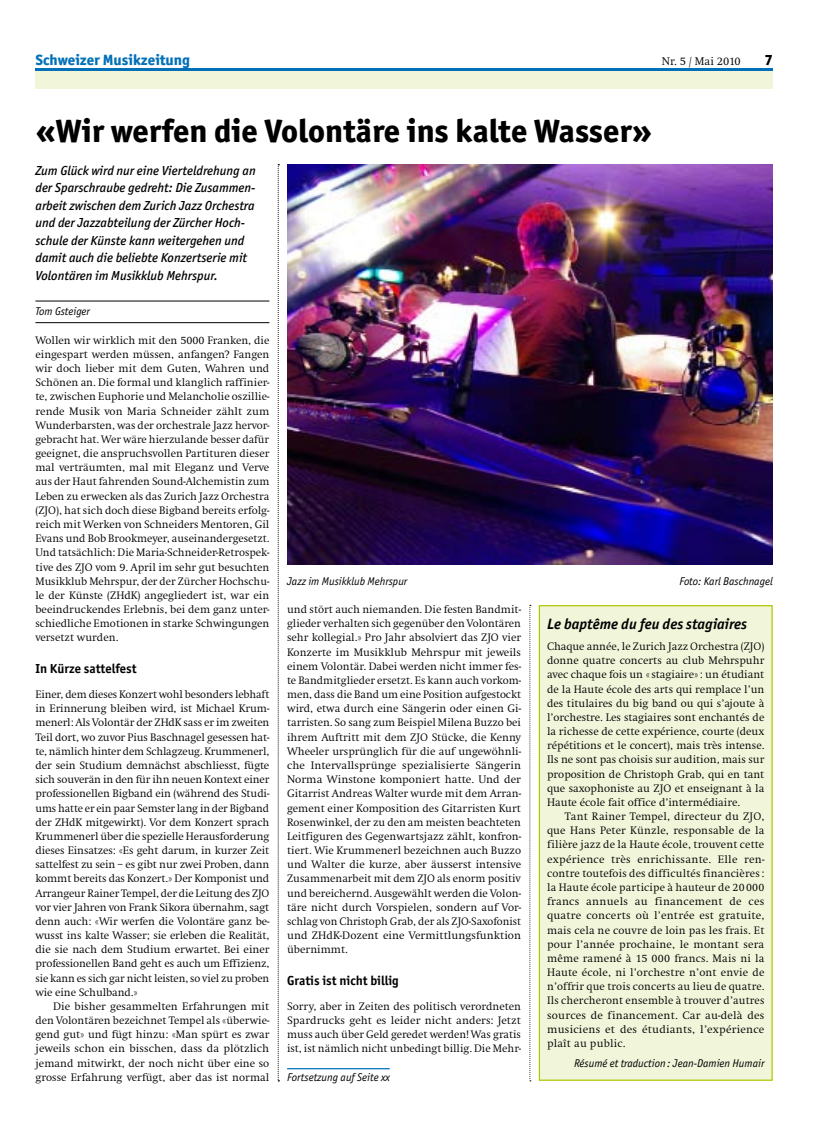
<style>
.page{position:relative;width:833px;height:1134px;background:#fff}
.page>*{position:absolute;margin:0;border:0;box-sizing:border-box;transform-origin:0 0}
.t1{font:800 32.5px "Officina San ITC";color:#000}
.t2{font:italic 700 15px "Officina San ITC";color:#000}
.t3{font:800 15px "Officina San ITC";color:#0070b8}
.t4{font:800 15px "Officina San ITC";color:#000}
.t5{font:italic 500 13.12px/17.5px "Officina San ITC";color:#000}
.t6{font:700 13.12px "Officina San ITC";color:#000}
.t7{font:300 11.5px "Swift EF";color:#000}
.t8{font:300 11.25px/14.1px "Swift EF";color:#000;text-align:justify}
.t9{font:italic 11.25px "Officina San ITC";color:#000}
</style>
<div class="page">
<svg style="left:35px;top:68px;width:737px;height:4px;background:#3c91c0"></svg>
<div style="left:35px;top:72px;width:737px;height:17px;background:#f1f5da"></div>
<hr style="left:35px;top:301px;width:234px;height:1px;background:#000">
<hr style="left:35px;top:322px;width:234px;height:1px;background:#000">
<svg style="left:529px;top:605px;width:2px;height:476px"></svg>
<svg style="left:278px;top:164px;width:1px;height:917px"></svg>
<img style="left:287px;top:165px;width:485px;height:400px">
<div style="left:539px;top:606px;width:233px;height:474px;background:#f1f5da"></div>
<div style="left:539px;top:605px;width:233px;height:476px;border:1px solid #b1c800"></div>
<hr style="left:287px;top:1068px;width:103px;height:1px;background:#0070b8">
<h2 class="t3" style="left:35px;top:50px;width:156px">Schweizer Musikzeitung</h2>
<p class="t7" style="left:662px;top:55px;width:80px">Nr. 5 / Mai 2010</p>
<h2 class="t4" style="left:764px;top:50px;width:10px">7</h2>
<h1 class="t1" style="left:35px;top:111px;width:618px">«Wir werfen die Volontäre ins kalte Wasser»</h1>
<p class="t5" style="left:35px;top:161px;width:222px">Zum Glück wird nur eine Vierteldrehung an der Sparschraube gedreht: Die Zusammen&shy;arbeit zwischen dem Zurich Jazz Orchestra und der Jazzabteilung der Zürcher Hoch&shy;schule der Künste kann weitergehen und damit auch die beliebte Konzertserie mit Volontären im Musikklub Mehrspur.</p>
<p class="t9" style="left:35px;top:305px;width:56px">Tom Gsteiger</p>
<p class="t8" style="left:35px;top:333px;width:236px">Wollen wir wirklich mit den 5000 Franken, die eingespart werden müssen, anfangen? Fangen wir doch lieber mit dem Guten, Wahren und Schönen an. Die formal und klanglich raffinier&shy;te, zwischen Euphorie und Melancholie oszillie&shy;rende Musik von Maria Schneider zählt zum Wunderbarsten, was der orchestrale Jazz hervor&shy;gebracht hat. Wer wäre hierzulande besser dafür geeignet, die anspruchsvollen Partituren dieser mal verträumten, mal mit Eleganz und Verve aus der Haut fahrenden Sound-Alchemistin zum Leben zu erwecken als das Zurich Jazz Orchestra (ZJO), hat sich doch diese Bigband bereits erfolg&shy;reich mit Werken von Schneiders Mentoren, Gil Evans und Bob Brookmeyer, auseinandergesetzt.<br>Und tatsächlich: Die Maria-Schneider-Retrospek&shy;tive des ZJO vom 9. April im sehr gut besuchten Musikklub Mehrspur, der der Zürcher Hochschu&shy;le der Künste (ZHdK) angegliedert ist, war ein beeindruckendes Erlebnis, bei dem ganz unter&shy;schiedliche Emotionen in starke Schwingungen versetzt wurden.</p>
<p class="t6" style="left:35px;top:660px;width:103px">In Kürze sattelfest</p>
<p class="t8" style="left:35px;top:688px;width:235px">Einer, dem dieses Konzert wohl besonders lebhaft in Erinnerung bleiben wird, ist Michael Krum&shy;menerl: Als Volontär der ZHdK sass er im zweiten Teil dort, wo zuvor Pius Baschnagel gesessen hat&shy;te, nämlich hinter dem Schlagzeug. Krummenerl, der sein Studium demnächst abschliesst, fügte sich souverän in den für ihn neuen Kontext einer professionellen Bigband ein (während des Studi&shy;ums hatte er ein paar Semster lang in der Bigband der ZHdK mitgewirkt). Vor dem Konzert sprach Krummenerl über die spezielle Herausforderung dieses Einsatzes: «Es geht darum, in kurzer Zeit sattelfest zu sein – es gibt nur zwei Proben, dann kommt bereits das Konzert.» Der Komponist und Arrangeur Rainer Tempel, der die Leitung des ZJO vor vier Jahren von Frank Sikora übernahm, sagt denn auch: «Wir werfen die Volontäre ganz be&shy;wusst ins kalte Wasser; sie erleben die Realität, die sie nach dem Studium erwartet. Bei einer professionellen Band geht es auch um Effizienz, sie kann es sich gar nicht leisten, so viel zu proben wie eine Schulband.»</p>
<p class="t8" style="left:35px;top:999px;width:235px;text-indent:18px">Die bisher gesammelten Erfahrungen mit den Volontären bezeichnet Tempel als «überwie&shy;gend gut» und fügt hinzu: «Man spürt es zwar jeweils schon ein bisschen, dass da plötzlich jemand mitwirkt, der noch nicht über eine so grosse Erfahrung verfügt, aber das ist normal</p>
<p class="t9" style="left:287px;top:575px;width:122px">Jazz im Musikklub Mehrspur</p>
<p class="t9" style="left:679px;top:575px;width:95px">Foto: Karl Baschnagel</p>
<p class="t8" style="left:287px;top:602px;width:235px">und stört auch niemanden. Die festen Bandmit&shy;glieder verhalten sich gegenüber den Volontären sehr kollegial.» Pro Jahr absolviert das ZJO vier Konzerte im Musikklub Mehrspur mit jeweils einem Volontär. Dabei werden nicht immer fes&shy;te Bandmitglieder ersetzt. Es kann auch vorkom&shy;men, dass die Band um eine Position aufgestockt wird, etwa durch eine Sängerin oder einen Gi&shy;tarristen. So sang zum Beispiel Milena Buzzo bei ihrem Auftritt mit dem ZJO Stücke, die Kenny Wheeler ursprünglich für die auf ungewöhnli&shy;che Intervallsprünge spezialisierte Sängerin Norma Winstone komponiert hatte. Und der Gitarrist Andreas Walter wurde mit dem Arran&shy;gement einer Komposition des Gitarristen Kurt Rosenwinkel, der zu den am meisten beachteten Leitfiguren des Gegenwartsjazz zählt, konfron&shy;tiert. Wie Krummenerl bezeichnen auch Buzzo und Walter die kurze, aber äusserst intensive Zusammenarbeit mit dem ZJO als enorm positiv und bereichernd. Ausgewählt werden die Volon&shy;täre nicht durch Vorspielen, sondern auf Vor&shy;schlag von Christoph Grab, der als ZJO-Saxofonist und ZHdK-Dozent eine Vermittlungsfunktion übernimmt.</p>
<p class="t6" style="left:287px;top:972px;width:113px">Gratis ist nicht billig</p>
<p class="t8" style="left:287px;top:999px;width:235px">Sorry, aber in Zeiten des politisch verordneten Spardrucks geht es leider nicht anders: Jetzt muss auch über Geld geredet werden! Was gratis ist, ist nämlich nicht unbedingt billig. Die Mehr-</p>
<p class="t9" style="left:287px;top:1071px;width:104px">Fortsetzung auf Seite xx</p>
<h2 class="t2" style="left:547px;top:615px;width:201px">Le baptême du feu des stagiaires</h2>
<p class="t8" style="left:547px;top:639px;width:219px">Chaque année, le Zurich Jazz Orchestra (ZJO) donne quatre concerts au club Mehrspuhr avec chaque fois un «stagiaire»: un étudiant de la Haute école des arts qui remplace l’un des titulaires du big band ou qui s’ajoute à l’orchestre. Les stagiaires sont enchantés de la richesse de cette expérience, courte (deux répétitions et le concert), mais très intense.<br>Ils ne sont pas choisis sur audition, mais sur proposition de Christoph Grab, qui en tant que saxophoniste au ZJO et enseignant à la Haute école fait office d’intermédiaire.</p>
<p class="t8" style="left:547px;top:809px;width:219px;text-indent:18px">Tant Rainer Tempel, directeur du ZJO, que Hans Peter Künzle, responsable de la filière jazz de la Haute école, trouvent cette expérience très enrichissante. Elle ren&shy;contre toutefois des difficultés financières: la Haute école participe à hauteur de 20 000 francs annuels au financement de ces quatre concerts où l’entrée est gratuite, mais cela ne couvre de loin pas les frais. Et pour l’année prochaine, le montant sera même ramené à 15 000 francs. Mais ni la Haute école, ni l’orchestre n’ont envie de n’offrir que trois concerts au lieu de quatre.<br>Ils chercheront ensemble à trouver d’autres sources de financement. Car au-delà des musiciens et des étudiants, l’expérience plaît au public.</p>
<p class="t9" style="left:574px;top:1057px;width:192px">Résumé et traduction : Jean-Damien Humair</p>
</div>
